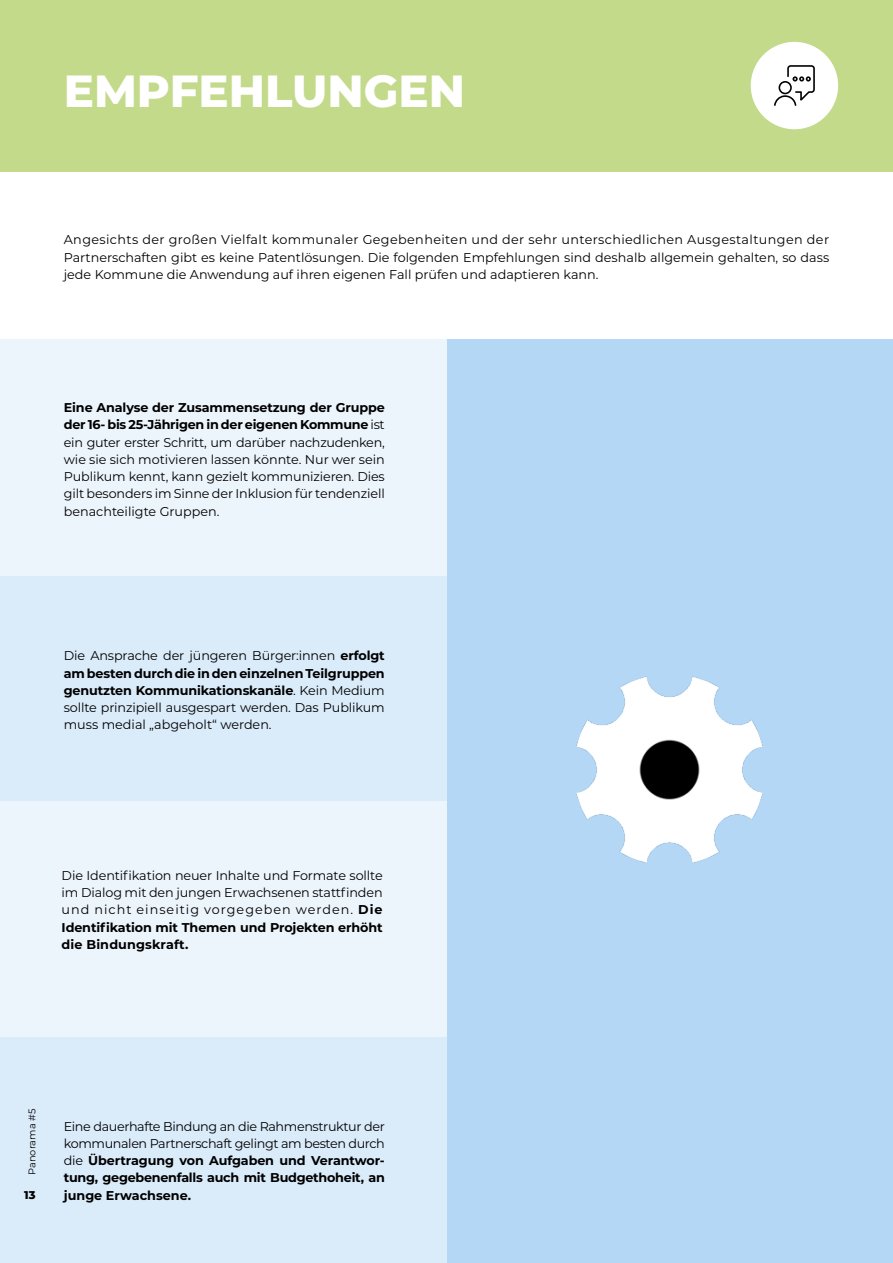
<style>
.page{position:relative;width:893px;height:1263px;background:#fff}
.page>*{position:absolute;margin:0;border:0;box-sizing:border-box;transform-origin:0 0}
.t1{font:800 45px "Montserrat";color:#fff}
.t2{font:12.75px/17.2px "Montserrat";color:#000;text-align:justify}
.t3{font:700 12.75px/17.2px "Montserrat";letter-spacing:-.02em;color:#000;text-align:justify}
.t4{font:800 11.25px "Montserrat";color:#000}
.t5{font:9.75px "Montserrat";color:#000}
.s1{font-weight:700}
.s2{font-weight:400}
</style>
<div class="page">
<div style="left:0;top:340px;width:893px;height:923px;background:#b4d7f5"></div>
<div style="left:0;top:340px;width:446px;height:236px;background:#edf5fc"></div>
<div style="left:0;top:576px;width:446px;height:225px;background:#daebfa"></div>
<div style="left:0;top:801px;width:446px;height:236px;background:#edf5fc"></div>
<div style="left:0;top:1037px;width:446px;height:226px;background:#daebfa"></div>
<div style="left:0;top:0;width:893px;height:171px;background:#c3da8b"></div>
<div style="left:751px;top:42px;width:87px;height:87px;background:#fff;border-radius:50%"></div>
<svg style="left:774px;top:65px;width:41px;height:41px"></svg>
<img style="left:576px;top:676px;width:187px;height:187px">
<h1 class="t1" style="left:64px;top:58px;width:403px">EMPFEHLUNGEN</h1>
<p class="t2" style="left:64px;top:231px;width:767px">Angesichts der großen Vielfalt kommunaler Gegebenheiten und der sehr unterschiedlichen Ausgestaltungen der Partnerschaften gibt es keine Patentlösungen. Die folgenden Empfehlungen sind deshalb allgemein gehalten, so dass jede Kommune die Anwendung auf ihren eigenen Fall prüfen und adaptieren kann.</p>
<p class="t2" style="left:64px;top:399px;width:323px"><span class="s1">Eine Analyse der Zusammensetzung der Gruppe der 16- bis 25-Jährigen in der eigenen Kommune</span> ist ein guter erster Schritt, um darüber nachzudenken, wie sie sich motivieren lassen könnte. Nur wer sein Publikum kennt, kann gezielt kommunizieren. Dies gilt besonders im Sinne der Inklusion für tendenziell benachteiligte Gruppen.</p>
<p class="t2" style="left:64px;top:647px;width:323px">Die Ansprache der jüngeren Bürger:innen <span class="s1">erfolgt am besten durch die in den einzelnen Teilgruppen genutzten Kommunikationskanäle</span>. Kein Medium sollte prinzipiell ausgespart werden. Das Publikum muss medial „abgeholt“ werden.</p>
<p class="t2" style="left:62px;top:866px;width:323px">Die Identifikation neuer Inhalte und Formate sollte im Dialog mit den jungen Erwachsenen stattfinden und nicht einseitig vorgegeben werden. <span class="s1">Die Identifikation mit Themen und Projekten erhöht die Bindungskraft.</span></p>
<p class="t5" style="left:25px;top:1175px;width:67px;rotate:-90deg">Panorama #5</p>
<p class="t4" style="left:24px;top:1187px;width:13px">13</p>
<p class="t3" style="left:64px;top:1117px;width:323px"><span class="s2">Eine dauerhafte Bindung an die Rahmenstruktur der kommunalen Partnerschaft gelingt am besten durch die</span> Übertragung von Aufgaben und Verantwor&shy;tung, gegebenenfalls auch mit Budgethoheit, an junge Erwachsene.</p>
</div>
